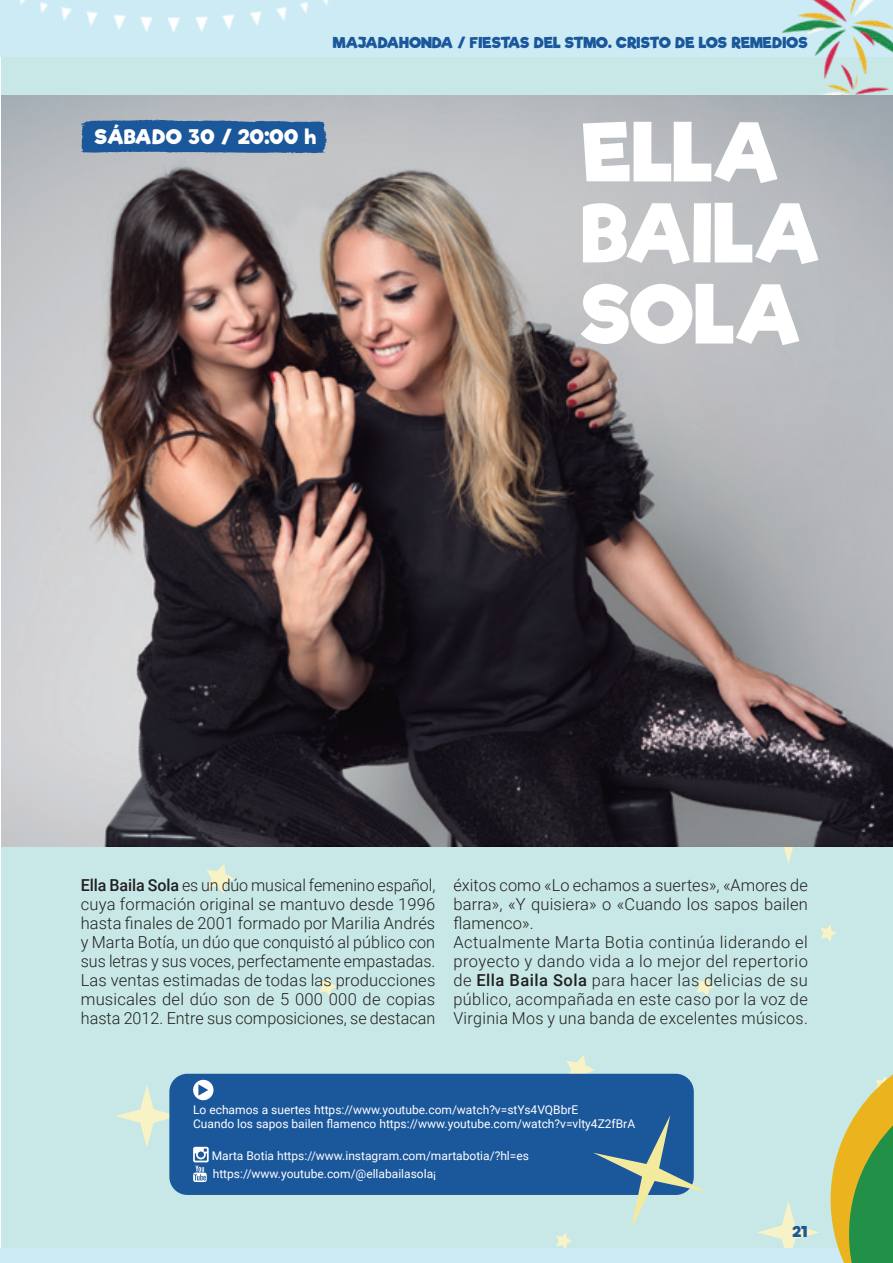
<style>
.page{position:relative;width:893px;height:1263px;background:#fff}
.page>*{position:absolute;margin:0;border:0;box-sizing:border-box;transform-origin:0 0}
.t1{font:79.95px/81px "Riffic";letter-spacing:.01em;color:#fff}
.t2{font:20.1px "Riffic";letter-spacing:.01em;color:#fff}
.t3{font:300 16.5px/19px "Roboto";letter-spacing:.02em;color:#231f20;text-align:justify}
.t4{font:15px "Riffic";color:#1a579b}
.t5{font:12px/13.8px "Roboto";color:#fff}
.s1{font-weight:500}
</style>
<div class="page">
<div style="left:1px;top:0;width:892px;height:1263px;background:#c7e8e6"></div>
<svg style="left:566px;top:1055px;width:29px;height:19px"></svg>
<svg style="left:319px;top:977px;width:18px;height:19px"></svg>
<svg style="left:116px;top:1085px;width:54px;height:62px"></svg>
<svg style="left:556px;top:1233px;width:16px;height:15px"></svg>
<svg style="left:207px;top:864px;width:28px;height:30px"></svg>
<svg style="left:696px;top:977px;width:19px;height:19px"></svg>
<svg style="left:758px;top:1201px;width:61px;height:47px"></svg>
<svg style="left:821px;top:925px;width:16px;height:17px"></svg>
<svg style="left:784px;top:847px;width:9px;height:17px"></svg>
<div style="left:0;top:0;width:893px;height:57px;background:#ccebf4"></div>
<img style="left:19px;top:0;width:310px;height:33px">
<div style="left:0;top:1248px;width:893px;height:15px;background:#ccebf4"></div>
<svg style="left:831px;top:1074px;width:62px;height:189px"></svg>
<img style="left:764px;top:0;width:129px;height:96px">
<img style="left:1px;top:96px;width:892px;height:751px">
<div style="left:169px;top:1074px;width:525px;height:121px;background:#1a579b;border-radius:18px"></div>
<svg style="left:193px;top:1080px;width:21px;height:20px"></svg>
<svg style="left:193px;top:1147px;width:16px;height:35px"></svg>
<svg style="left:81px;top:120px;width:246px;height:76px;background:#6f88a5"></svg>
<svg style="left:593px;top:1115px;width:114px;height:114px"></svg>
<p class="t4" style="left:333px;top:33px;width:476px">MAJADAHONDA / FIESTAS DEL STMO. CRISTO DE LOS REMEDIOS</p>
<p class="t2" style="left:95px;top:125px;width:223px">SÁBADO 30 / 20:00 h</p>
<h1 class="t1" style="left:583px;top:113px;width:240px">ELLA<br>BAILA<br>SOLA</h1>
<p class="t3" style="left:81px;top:877px;width:356px"><span class="s1">Ella Baila Sola</span> es un dúo musical femenino español, cuya formación original se mantuvo desde 1996 hasta finales de 2001 formado por Marilia Andrés y Marta Botía, un dúo que conquistó al público con sus letras y sus voces, perfectamente empastadas.<br>Las ventas estimadas de todas las producciones musicales del dúo son de 5 000 000 de copias hasta 2012. Entre sus composiciones, se destacan</p>
<p class="t3" style="left:453px;top:877px;width:356px;text-align:left">éxitos como «Lo echamos a suertes», «Amores de barra», «Y quisiera» o «Cuando los sapos bailen flamenco».<br>Actualmente Marta Botia continúa liderando el proyecto y dando vida a lo mejor del repertorio de <span class="s1">Ella Baila Sola</span> para hacer las delicias de su público, acompañada en este caso por la voz de Virginia Mos y una banda de excelentes músicos.</p>
<p class="t5" style="left:193px;top:1104px;width:444px">Lo echamos a suertes https://www.youtube.com/watch?v=stYs4VQBbrE<br>Cuando los sapos bailen flamenco https://www.youtube.com/watch?v=vlty4Z2fBrA</p>
<p class="t5" style="left:212px;top:1147px;width:319px;line-height:18px">Marta Botia https://www.instagram.com/martabotia/?hl=es https://www.youtube.com/@ellabailasola¡</p>
<p class="t4" style="left:793px;top:1222px;width:17px">21</p>
</div>
